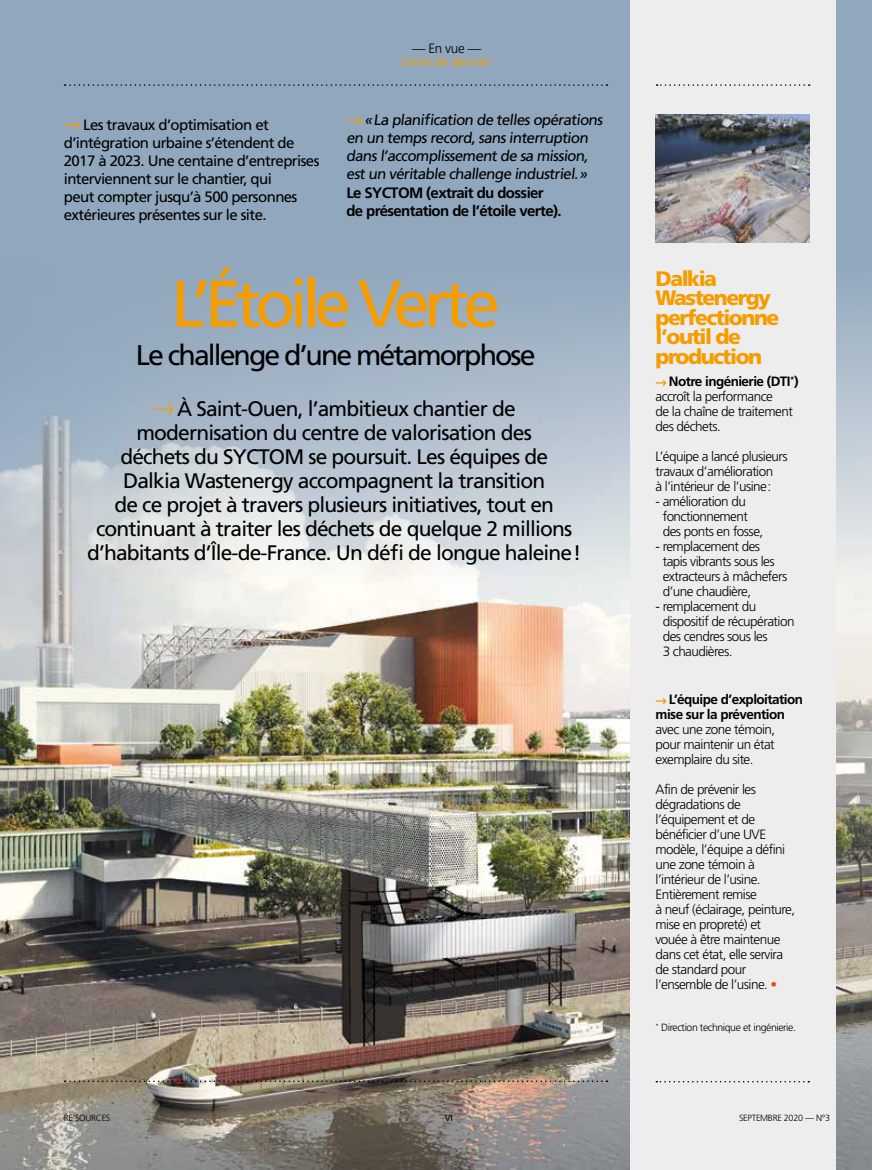
<style>
.page{position:relative;width:872px;height:1170px;background:#fff}
.page>*{position:absolute;margin:0;border:0;box-sizing:border-box;transform-origin:0 0}
.t1{font:66px "Frutiger LT Std";letter-spacing:-.09em;color:#f59c00}
.t2{font:28.5px "Frutiger LT Std";letter-spacing:-.07em;color:#000}
.t3{font:21px "Frutiger LT Std";letter-spacing:-.04em;color:#000}
.t4{font:900 21px/19.5px "Frutiger LT Std";letter-spacing:-.07em;color:#f59c00}
.t5{font:15px/18px "Frutiger LT Std";letter-spacing:-.04em;color:#000}
.t6{font:700 15px/18px "Frutiger LT Std";letter-spacing:-.04em;color:#000}
.t7{font:300 13.5px/15px "Frutiger LT Std";letter-spacing:-.04em;color:#000}
.t8{font:700 13.5px/15px "Frutiger LT Std";letter-spacing:-.04em;color:#000}
.t9{font:300 13.5px "Frutiger LT Std";letter-spacing:-.03em;color:#f59c00}
.t10{font:300 10.5px "Frutiger LT Std";letter-spacing:-.04em;color:#000}
.t11{font:300 9px "Frutiger LT Std";letter-spacing:-.03em;color:#000}
.t12{font:9px "Frutiger LT Std";color:#000}
.s1{font-weight:700}
.s2{color:#e94e0f}
</style>
<div class="page">
<img style="left:0;top:0;width:872px;height:1169px">
<div style="left:630px;top:0;width:205px;height:1169px;background:#ededed"></div>
<svg style="left:656px;top:84px;width:153px;height:2px"></svg>
<svg style="left:656px;top:1081px;width:153px;height:1px"></svg>
<svg style="left:64px;top:119px;width:16px;height:12px"></svg>
<svg style="left:347px;top:115px;width:15px;height:11px"></svg>
<svg style="left:656px;top:380px;width:11px;height:6px"></svg>
<svg style="left:656px;top:698px;width:11px;height:7px"></svg>
<img style="left:655px;top:115px;width:154px;height:128px">
<svg style="left:65px;top:84px;width:542px;height:2px"></svg>
<svg style="left:153px;top:402px;width:21px;height:15px"></svg>
<svg style="left:65px;top:1080px;width:542px;height:1px"></svg>
<p class="t7" style="left:412px;top:41px;width:71px">— En vue —</p>
<p class="t9" style="left:401px;top:54px;width:92px">Usine de demain</p>
<p class="t5" style="left:64px;top:116px;width:257px;text-indent:19px">Les travaux d’optimisation et d’intégration urbaine s’étendent de 2017 à 2023. Une centaine d’entreprises interviennent sur le chantier, qui<br>peut compter jusqu’à 500 personnes extérieures présentes sur le site.</p>
<p class="t5" style="left:346px;top:111px;width:260px;text-indent:18px">«La planification de telles opérations en un temps record,sans interruption dans l’accomplissement de sa mission, est un véritable challenge industriel.»</p>
<p class="t6" style="left:346px;top:183px;width:217px">Le SYCTOM (extrait du dossier de présentation de l’étoile verte).</p>
<h1 class="t1" style="left:171px;top:265px;width:330px">L’Étoile Verte</h1>
<h2 class="t2" style="left:136px;top:338px;width:401px">Le challenge d’une métamorphose</h2>
<h3 class="t3" style="left:177px;top:396px;width:340px">À Saint-Ouen, l’ambitieux chantier de</h3>
<h3 class="t3" style="left:136px;top:420px;width:397px">modernisation du centre de valorisation des</h3>
<h3 class="t3" style="left:120px;top:444px;width:429px">déchets du SYCTOM se poursuit. Les équipes de</h3>
<h3 class="t3" style="left:123px;top:468px;width:424px">Dalkia Wastenergy accompagnent la transition</h3>
<h3 class="t3" style="left:114px;top:492px;width:441px">de ce projet à travers plusieurs initiatives, tout en</h3>
<h3 class="t3" style="left:96px;top:516px;width:477px">continuant à traiter les déchets de quelque 2 millions</h3>
<h3 class="t3" style="left:87px;top:540px;width:496px">d’habitants d’Île-de-France. Un défi de longue haleine!</h3>
<p class="t11" style="left:64px;top:1113px;width:48px">RE’SOURCES</p>
<p class="t12" style="left:445px;top:1112px;width:10px">VI</p>
<h3 class="t4" style="left:655px;top:268px;width:125px">Dalkia<br>Wastenergy perfectionne l’outil de production</h3>
<p class="t7" style="left:655px;top:374px;width:145px;text-indent:13px"><span class="s1">Notre ingénierie (DTI</span><sup>*</sup><span class="s1">) </span>accroît la performance<br>de la chaîne de traitement des déchets.</p>
<p class="t7" style="left:655px;top:449px;width:134px">L’équipe a lancé plusieurs travaux d’amélioration<br>à l’intérieur de l’usine:</p>
<p class="t7" style="left:662px;top:494px;width:102px;text-indent:-7px">- amélioration du fonctionnement des ponts en fosse,</p>
<p class="t7" style="left:662px;top:539px;width:126px;text-indent:-7px">- remplacement des tapis vibrants sous les extracteurs à mâchefers d’une chaudière,</p>
<p class="t7" style="left:662px;top:599px;width:133px;text-indent:-7px">- remplacement du dispositif de récupération des cendres sous les<br>3 chaudières.</p>
<p class="t8" style="left:655px;top:692px;width:149px;text-indent:13px">L’équipe d’exploitation mise sur la prévention</p>
<p class="t7" style="left:655px;top:722px;width:121px;text-align:justify">avec une zone témoin, pour maintenir un état exemplaire du site.</p>
<p class="t7" style="left:655px;top:782px;width:141px">Afin de prévenir les dégradations de l’équipement et de bénéficier d’une UVE modèle, l’équipe a défini une zone témoin à l’intérieur de l’usine.<br>Entièrement remise<br>à neuf (éclairage, peinture, mise en propreté) et vouée à être maintenue dans cet état, elle servira de standard pour l’ensemble de l’usine. <span class="s2">•</span></p>
<p class="t10" style="left:655px;top:1021px;width:142px"><sup>*</sup> Direction technique et ingénierie.</p>
<p class="t11" style="left:739px;top:1113px;width:93px">SEPTEMBRE 2020 — N°3</p>
</div>
